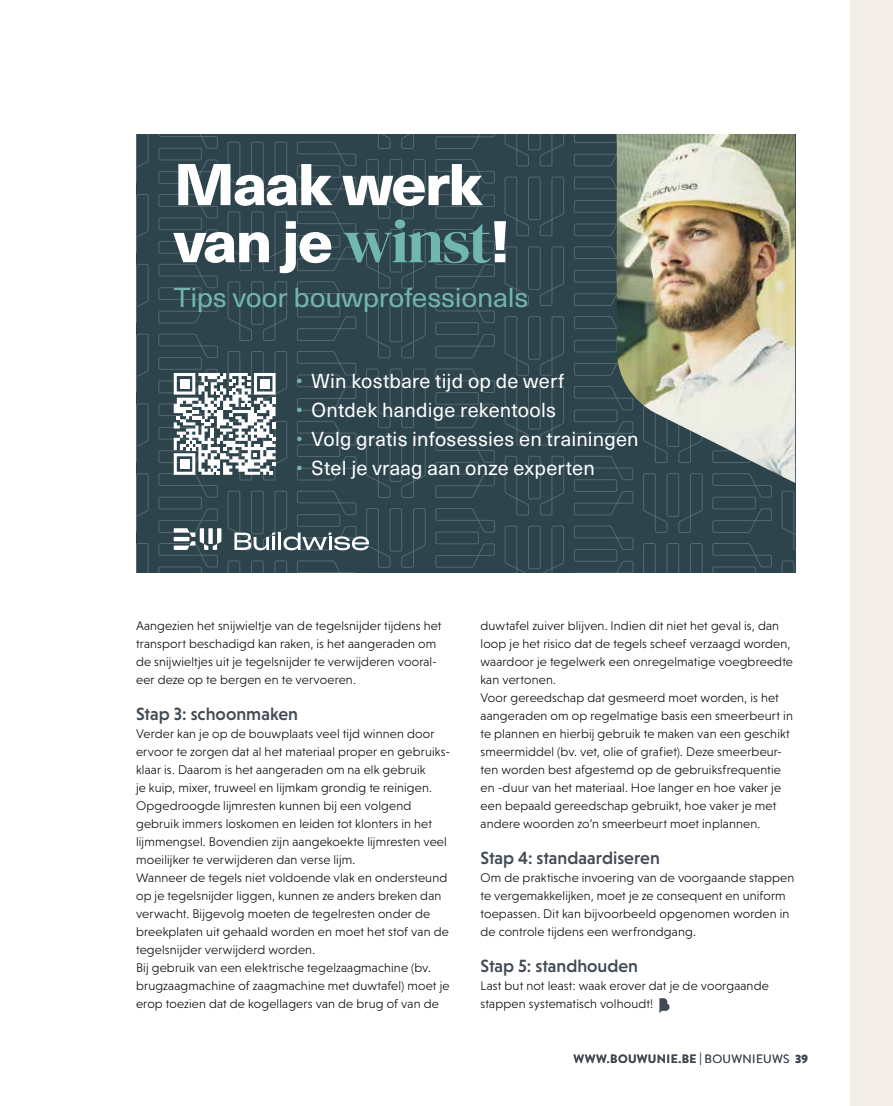
<style>
.page{position:relative;width:893px;height:1106px;background:#fff}
.page>*{position:absolute;margin:0;border:0;box-sizing:border-box;transform-origin:0 0}
.t1{font:800 57.6px/57.2px "Neue Haas Unica W1 G";letter-spacing:-.03em;color:#fff;scale:1.05 1}
.t2{font:26.85px "Neue Haas Unica W1 G";letter-spacing:-.01em;color:#72b6b2;scale:1.05 1}
.t3{font:19.95px "Neue Haas Unica W1 G";letter-spacing:.01em;color:#fff}
.t4{font:500 18px "Niveau Grotesk";color:#414a53}
.t5{font:300 12.75px/18px "Niveau Grotesk";letter-spacing:.01em;color:#000}
.t6{font:700 12px "Brandon Grotesque";letter-spacing:.03em;color:#414a53}
.s1{font-family:"DM Serif Display";font-weight:400;font-size:61.2px;color:#72b6b2}
.s2{color:#72b6b2}
.s3{font-weight:400}
.s4{font-weight:900}
</style>
<div class="page">
<div style="left:850px;top:0;width:43px;height:1106px;background:#f2eee7"></div>
<svg style="left:659px;top:998px;width:11px;height:15px"></svg>
<svg style="left:136px;top:134px;width:659px;height:438px;background:#30474f"></svg>
<img style="left:617px;top:134px;width:178px;height:349px">
<svg style="left:234px;top:532px;width:41px;height:18px"></svg>
<hr style="left:278px;top:532px;width:3px;height:18px;background:#fff">
<svg style="left:284px;top:532px;width:85px;height:18px"></svg>
<svg style="left:174px;top:528px;width:47px;height:22px"></svg>
<div style="left:208px;top:528px;width:5px;height:16px;background:#fff"></div>
<svg style="left:174px;top:373px;width:102px;height:102px"></svg>
<h1 class="t1" style="left:174px;top:152px;width:322px">Maak werk van je <span class="s1">winst</span>!</h1>
<h2 class="t2" style="left:174px;top:278px;width:339px">Tips voor bouwprofessionals</h2>
<h3 class="t3" style="left:296px;top:366px;width:270px"><span class="s2">•</span> Win kostbare tijd op de werf</h3>
<h3 class="t3" style="left:296px;top:395px;width:261px"><span class="s2">•</span> Ontdek handige rekentools</h3>
<h3 class="t3" style="left:296px;top:424px;width:344px"><span class="s2">•</span> Volg gratis infosessies en trainingen</h3>
<h3 class="t3" style="left:296px;top:453px;width:300px"><span class="s2">•</span> Stel je vraag aan onze experten</h3>
<p class="t5" style="left:136px;top:617px;width:307px">Aangezien het snijwieltje van de tegelsnijder tijdens het transport beschadigd kan raken, is het aangeraden om de snijwieltjes uit je tegelsnijder te verwijderen vooral&shy;eer deze op te bergen en te vervoeren.</p>
<h3 class="t4" style="left:136px;top:704px;width:163px">Stap 3: schoonmaken</h3>
<p class="t5" style="left:136px;top:725px;width:316px">Verder kan je op de bouwplaats veel tijd winnen door ervoor te zorgen dat al het materiaal proper en gebruiks&shy;klaar is. Daarom is het aangeraden om na elk gebruik<br>je kuip, mixer, truweel en lijmkam grondig te reinigen.<br>Opgedroogde lijmresten kunnen bij een volgend gebruik immers loskomen en leiden tot klonters in het lijmmengsel. Bovendien zijn aangekoekte lijmresten veel moeilijker te verwijderen dan verse lijm.<br>Wanneer de tegels niet voldoende vlak en ondersteund op je tegelsnijder liggen, kunnen ze anders breken dan verwacht. Bijgevolg moeten de tegelresten onder de breekplaten uit gehaald worden en moet het stof van de tegelsnijder verwijderd worden.<br>Bij gebruik van een elektrische tegelzaagmachine (bv. brugzaagmachine of zaagmachine met duwtafel) moet je erop toezien dat de kogellagers van de brug of van de</p>
<p class="t5" style="left:480px;top:617px;width:314px">duwtafel zuiver blijven. Indien dit niet het geval is, dan loop je het risico dat de tegels scheef verzaagd worden, waardoor je tegelwerk een onregelmatige voegbreedte kan vertonen.<br>Voor gereedschap dat gesmeerd moet worden, is het aangeraden om op regelmatige basis een smeerbeurt in te plannen en hierbij gebruik te maken van een geschikt smeermiddel (bv. vet, olie of grafiet). Deze smeerbeur&shy;ten worden best afgestemd op de gebruiksfrequentie en -duur van het materiaal. Hoe langer en hoe vaker je een bepaald gereedschap gebruikt, hoe vaker je met andere woorden zo’n smeerbeurt moet inplannen.</p>
<h3 class="t4" style="left:480px;top:848px;width:181px">Stap 4: standaardiseren</h3>
<p class="t5" style="left:480px;top:869px;width:315px">Om de praktische invoering van de voorgaande stappen te vergemakkelijken, moet je ze consequent en uniform toepassen. Dit kan bijvoorbeeld opgenomen worden in de controle tijdens een werfrondgang.</p>
<h3 class="t4" style="left:480px;top:956px;width:159px">Stap 5: standhouden</h3>
<p class="t5" style="left:480px;top:977px;width:290px">Last but not least: waak erover dat je de voorgaande stappen systematisch volhoudt!</p>
<p class="t6" style="left:573px;top:1050px;width:236px">WWW.BOUWUNIE.BE <span class="s3">| BOUWNIEUWS</span> <span class="s4">39</span></p>
</div>
